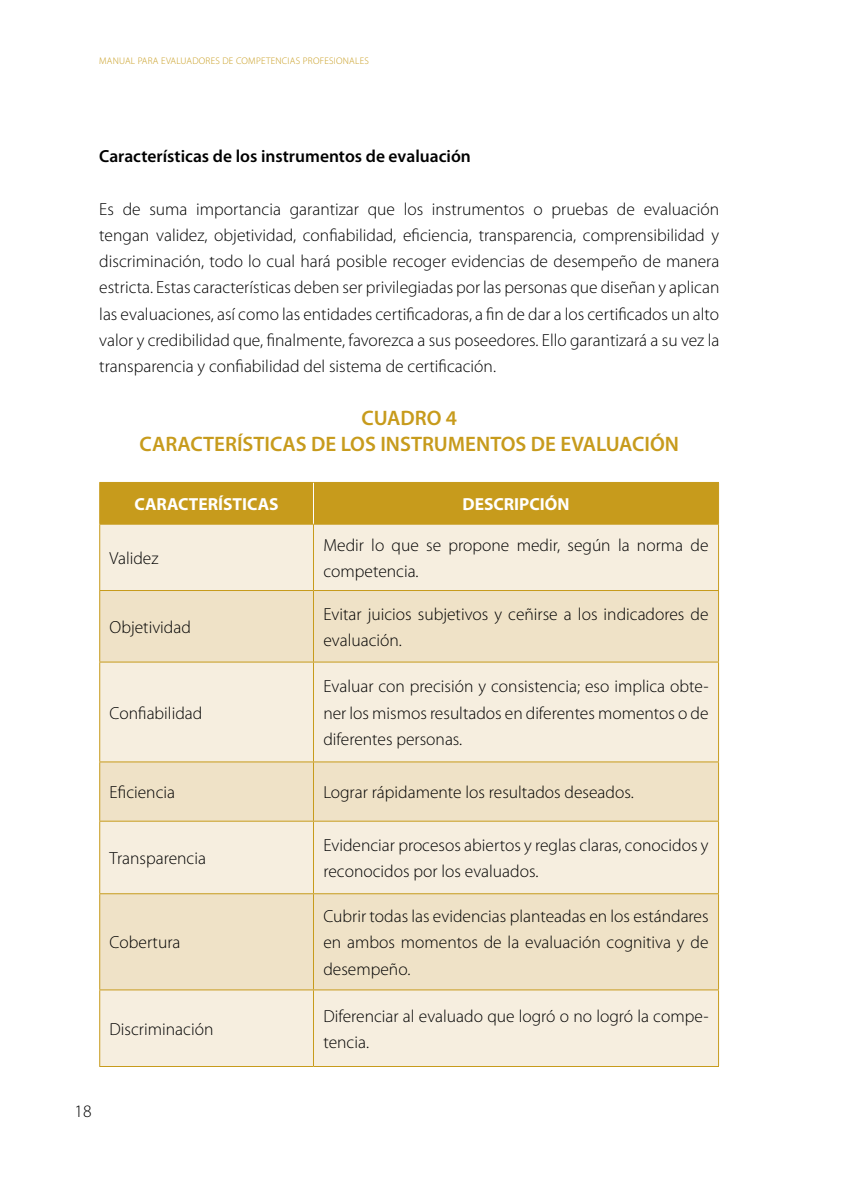
<style>
.page{position:relative;width:844px;height:1191px;background:#fff}
.page>*{position:absolute;margin:0;border:0;box-sizing:border-box;transform-origin:0 0}
.t1{font:600 21px/26.2px "Myriad Pro";color:#c79b1c;text-align:center}
.t2{font:300 17.5px/26.2px "Myriad Pro";color:#000}
.t3{font:600 17.5px "Myriad Pro";color:#000}
.t4{font:700 17.5px "Myriad Pro";color:#fff}
.t5{font:300 9.62px "Myriad Pro";letter-spacing:.025em;color:#c79b1c}
</style>
<div class="page">
<div style="left:100px;top:483px;width:618px;height:41px;background:#c79b1c"></div>
<div style="left:100px;top:525px;width:618px;height:541px;background:#f6eedf"></div>
<svg style="left:100px;top:591px;width:618px;height:398px;fill:#efe2c7"></svg>
<hr style="left:99px;top:482px;width:214px;height:1px;background:#c79b1c">
<hr style="left:99px;top:483px;width:1px;height:41px;background:#c79b1c">
<hr style="left:313px;top:482px;width:405px;height:1px;background:#c79b1c">
<hr style="left:718px;top:483px;width:1px;height:41px;background:#c79b1c">
<hr style="left:99px;top:524px;width:214px;height:1px;background:#c79b1c">
<hr style="left:99px;top:524px;width:1px;height:66px;background:#c79b1c">
<hr style="left:313px;top:524px;width:405px;height:1px;background:#c79b1c">
<hr style="left:313px;top:524px;width:1px;height:66px;background:#c79b1c">
<hr style="left:718px;top:524px;width:1px;height:66px;background:#c79b1c">
<hr style="left:99px;top:590px;width:214px;height:1px;background:#c79b1c">
<hr style="left:99px;top:591px;width:1px;height:70px;background:#c79b1c">
<hr style="left:313px;top:590px;width:405px;height:1px;background:#c79b1c">
<hr style="left:313px;top:591px;width:1px;height:70px;background:#c79b1c">
<hr style="left:718px;top:591px;width:1px;height:70px;background:#c79b1c">
<hr style="left:99px;top:661px;width:214px;height:1px;background:#c79b1c">
<hr style="left:99px;top:662px;width:1px;height:99px;background:#c79b1c">
<hr style="left:313px;top:661px;width:405px;height:1px;background:#c79b1c">
<hr style="left:313px;top:662px;width:1px;height:99px;background:#c79b1c">
<hr style="left:718px;top:662px;width:1px;height:99px;background:#c79b1c">
<hr style="left:99px;top:761px;width:214px;height:1px;background:#c79b1c">
<hr style="left:99px;top:762px;width:1px;height:58px;background:#c79b1c">
<hr style="left:313px;top:761px;width:405px;height:1px;background:#c79b1c">
<hr style="left:313px;top:762px;width:1px;height:58px;background:#c79b1c">
<hr style="left:718px;top:762px;width:1px;height:58px;background:#c79b1c">
<hr style="left:99px;top:820px;width:214px;height:1px;background:#c79b1c">
<hr style="left:99px;top:821px;width:1px;height:72px;background:#c79b1c">
<hr style="left:313px;top:820px;width:405px;height:1px;background:#c79b1c">
<hr style="left:313px;top:821px;width:1px;height:72px;background:#c79b1c">
<hr style="left:718px;top:821px;width:1px;height:72px;background:#c79b1c">
<hr style="left:99px;top:893px;width:214px;height:1px;background:#c79b1c">
<hr style="left:99px;top:894px;width:1px;height:95px;background:#c79b1c">
<hr style="left:313px;top:893px;width:405px;height:1px;background:#c79b1c">
<hr style="left:313px;top:894px;width:1px;height:95px;background:#c79b1c">
<hr style="left:718px;top:894px;width:1px;height:95px;background:#c79b1c">
<hr style="left:99px;top:989px;width:214px;height:1px;background:#c79b1c">
<hr style="left:99px;top:990px;width:1px;height:76px;background:#c79b1c">
<hr style="left:313px;top:989px;width:405px;height:1px;background:#c79b1c">
<hr style="left:313px;top:990px;width:1px;height:76px;background:#c79b1c">
<hr style="left:718px;top:990px;width:1px;height:76px;background:#c79b1c">
<hr style="left:99px;top:1066px;width:214px;height:1px;background:#c79b1c">
<hr style="left:313px;top:1066px;width:405px;height:1px;background:#c79b1c">
<hr style="left:313px;top:483px;width:1px;height:41px;background:#fff">
<p class="t5" style="left:99px;top:55px;width:271px">MANUAL PARA EVALUADORES DE COMPETENCIAS PROFESIONALES</p>
<p class="t3" style="left:99px;top:145px;width:373px">Características de los instrumentos de evaluación</p>
<p class="t2" style="left:99px;top:195px;width:621px;text-align:justify">Es de suma importancia garantizar que los instrumentos o pruebas de evaluación tengan validez, objetividad, confiabilidad, eficiencia, transparencia, comprensibilidad y discriminación, todo lo cual hará posible recoger evidencias de desempeño de manera estricta. Estas características deben ser privilegiadas por las personas que diseñan y aplican las evaluaciones, así como las entidades certificadoras, a fin de dar a los certificados un alto valor y credibilidad que, finalmente, favorezca a sus poseedores. Ello garantizará a su vez la transparencia y confiabilidad del sistema de certificación.</p>
<p class="t1" style="left:139px;top:404px;width:541px">CUADRO 4<br>CARACTERÍSTICAS DE LOS INSTRUMENTOS DE EVALUACIÓN</p>
<p class="t4" style="left:134px;top:492px;width:146px">CARACTERÍSTICAS</p>
<p class="t4" style="left:462px;top:492px;width:108px">DESCRIPCIÓN</p>
<p class="t2" style="left:110px;top:545px;width:50px">Validez</p>
<p class="t2" style="left:110px;top:614px;width:83px">Objetividad</p>
<p class="t2" style="left:110px;top:699px;width:94px">Confiabilidad</p>
<p class="t2" style="left:323px;top:531px;width:386px">Medir lo que se propone medir, según la norma de competencia.</p>
<p class="t2" style="left:323px;top:600px;width:386px">Evitar juicios subjetivos y ceñirse a los indicadores de evaluación.</p>
<p class="t2" style="left:323px;top:673px;width:386px;text-align:justify">Evaluar con precisión y consistencia; eso implica obte&shy;ner los mismos resultados en diferentes momentos o de diferentes personas.</p>
<p class="t2" style="left:110px;top:779px;width:67px">Eficiencia</p>
<p class="t2" style="left:323px;top:779px;width:312px">Lograr rápidamente los resultados deseados.</p>
<p class="t2" style="left:110px;top:845px;width:98px">Transparencia</p>
<p class="t2" style="left:110px;top:929px;width:72px">Cobertura</p>
<p class="t2" style="left:110px;top:1015px;width:105px">Discriminación</p>
<p class="t2" style="left:323px;top:831px;width:386px">Evidenciar procesos abiertos y reglas claras, conocidos y reconocidos por los evaluados.</p>
<p class="t2" style="left:323px;top:903px;width:386px;text-align:justify">Cubrir todas las evidencias planteadas en los estándares en ambos momentos de la evaluación cognitiva y de desempeño.</p>
<p class="t2" style="left:323px;top:1002px;width:386px">Diferenciar al evaluado que logró o no logró la compe&shy;tencia.</p>
<p class="t2" style="left:74px;top:1097px;width:19px">18</p>
</div>
